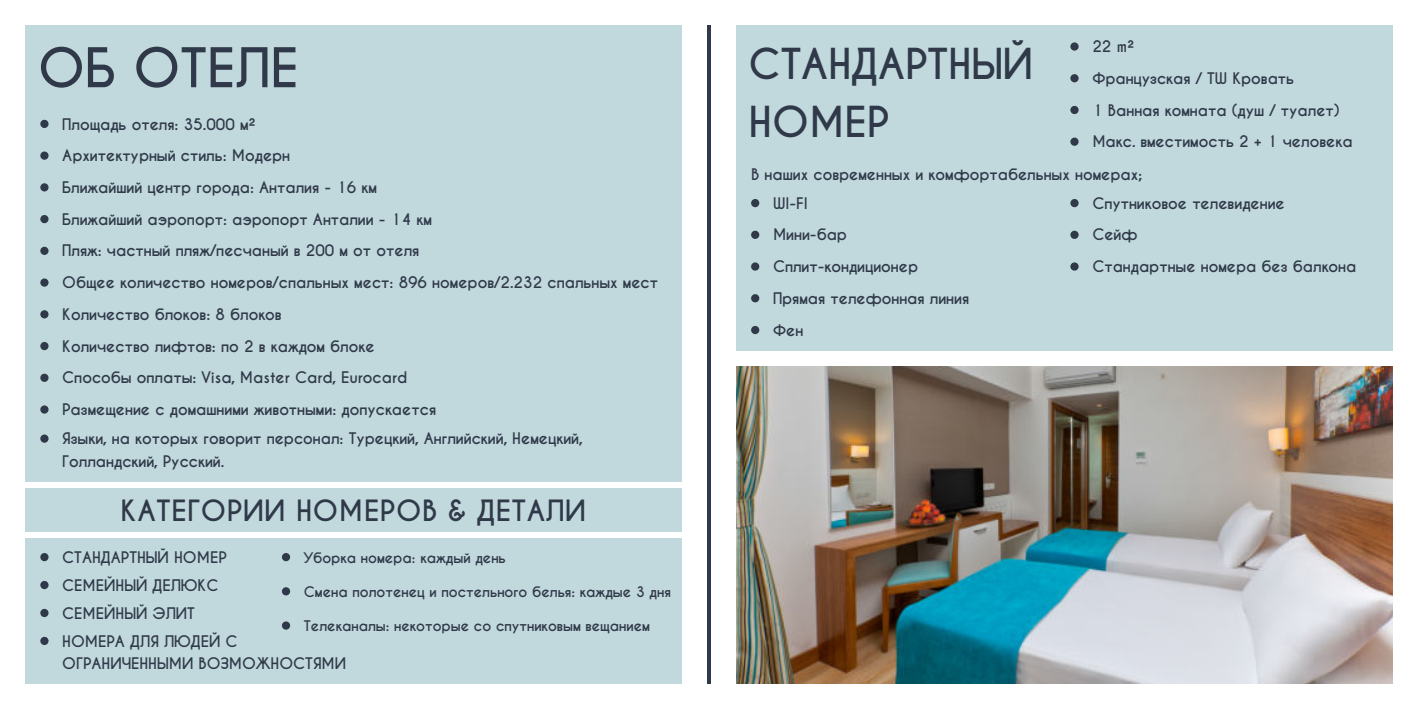
<style>
.page{position:relative;width:1418px;height:709px;background:#fff}
.page>*{position:absolute;margin:0;border:0;box-sizing:border-box;transform-origin:0 0}
.t1{font:700 51.25px "Caviar Dreams";color:#303949}
.t2{font:700 40px/58px "Caviar Dreams";color:#303949}
.t3{font:700 27.5px "Caviar Dreams";letter-spacing:.025em;color:#303949}
.t4{font:700 15px/31.8px "Caviar Dreams";color:#303949}
.t5{font:700 13.75px "Caviar Dreams";color:#303949}
</style>
<div class="page">
<img style="left:736px;top:367px;width:656px;height:316px">
<div style="left:736px;top:25px;width:656px;height:326px;background:#c1d9dd"></div>
<div style="left:1070px;top:42px;width:8px;height:9px;background:#303949;border-radius:50%"></div>
<div style="left:1070px;top:74px;width:8px;height:8px;background:#303949;border-radius:50%"></div>
<div style="left:1070px;top:106px;width:8px;height:8px;background:#303949;border-radius:50%"></div>
<div style="left:1070px;top:138px;width:8px;height:8px;background:#303949;border-radius:50%"></div>
<div style="left:751px;top:199px;width:8px;height:8px;background:#303949;border-radius:50%"></div>
<div style="left:751px;top:231px;width:8px;height:8px;background:#303949;border-radius:50%"></div>
<div style="left:751px;top:262px;width:8px;height:9px;background:#303949;border-radius:50%"></div>
<div style="left:751px;top:294px;width:8px;height:8px;background:#303949;border-radius:50%"></div>
<div style="left:751px;top:326px;width:8px;height:8px;background:#303949;border-radius:50%"></div>
<div style="left:1070px;top:199px;width:8px;height:8px;background:#303949;border-radius:50%"></div>
<div style="left:1070px;top:231px;width:8px;height:8px;background:#303949;border-radius:50%"></div>
<div style="left:1070px;top:262px;width:8px;height:9px;background:#303949;border-radius:50%"></div>
<div style="left:25px;top:25px;width:657px;height:457px;background:#c1d9dd"></div>
<div style="left:40px;top:120px;width:9px;height:8px;background:#303949;border-radius:50%"></div>
<div style="left:40px;top:151px;width:9px;height:9px;background:#303949;border-radius:50%"></div>
<div style="left:40px;top:183px;width:9px;height:8px;background:#303949;border-radius:50%"></div>
<div style="left:40px;top:215px;width:9px;height:8px;background:#303949;border-radius:50%"></div>
<div style="left:40px;top:247px;width:9px;height:8px;background:#303949;border-radius:50%"></div>
<div style="left:40px;top:278px;width:9px;height:9px;background:#303949;border-radius:50%"></div>
<div style="left:40px;top:310px;width:9px;height:8px;background:#303949;border-radius:50%"></div>
<div style="left:40px;top:342px;width:9px;height:8px;background:#303949;border-radius:50%"></div>
<div style="left:40px;top:374px;width:9px;height:8px;background:#303949;border-radius:50%"></div>
<div style="left:40px;top:405px;width:9px;height:9px;background:#303949;border-radius:50%"></div>
<div style="left:40px;top:434px;width:9px;height:9px;background:#303949;border-radius:50%"></div>
<div style="left:25px;top:488px;width:657px;height:44px;background:#c1d9dd"></div>
<div style="left:25px;top:538px;width:657px;height:145px;background:#c1d9dd"></div>
<div style="left:282px;top:553px;width:8px;height:8px;background:#303949;border-radius:50%"></div>
<div style="left:282px;top:587px;width:8px;height:8px;background:#303949;border-radius:50%"></div>
<div style="left:282px;top:621px;width:8px;height:8px;background:#303949;border-radius:50%"></div>
<div style="left:40px;top:553px;width:9px;height:8px;background:#303949;border-radius:50%"></div>
<div style="left:40px;top:581px;width:9px;height:8px;background:#303949;border-radius:50%"></div>
<div style="left:40px;top:609px;width:9px;height:8px;background:#303949;border-radius:50%"></div>
<div style="left:40px;top:637px;width:9px;height:8px;background:#303949;border-radius:50%"></div>
<hr style="left:707px;top:25px;width:3px;height:658px;background:#303949">
<h1 class="t1" style="left:38px;top:37px;width:262px">ОБ ОТЕЛЕ</h1>
<p class="t4" style="left:62px;top:108px;width:597px">Площадь отеля: 35.000 м²<br>Архитектурный стиль: Модерн<br>Ближайший центр города: Анталия - 16 км<br>Ближайший аэропорт: аэропорт Анталии - 14 км<br>Пляж: частный пляж/песчаный в 200 м от отеля<br>Общее количество номеров/спальных мест: 896 номеров/2.232 спальных мест Количество блоков: 8 блоков<br>Количество лифтов: по 2 в каждом блоке<br>Способы оплаты: Visa, Master Card, Eurocard<br>Размещение с домашними животными: допускается</p>
<p class="t4" style="left:62px;top:428px;width:522px;line-height:22.5px">Языки, на которых говорит персонал: Турецкий, Английский, Немецкий,<br>Голландский, Русский.</p>
<h3 class="t3" style="left:120px;top:494px;width:467px">КАТЕГОРИИ НОМЕРОВ &amp; ДЕТАЛИ</h3>
<p class="t5" style="left:304px;top:549px;width:203px">Уборка номера: каждый день</p>
<p class="t5" style="left:304px;top:583px;width:368px">Смена полотенец и постельного белья: каждые 3 дня</p>
<p class="t5" style="left:304px;top:618px;width:347px">Телеканалы: некоторые со спутниковым вещанием</p>
<p class="t4" style="left:62px;top:543px;width:177px;line-height:28px">СТАНДАРТНЫЙ НОМЕР<br>СЕМЕЙНЫЙ ДЕЛЮКС<br>СЕМЕЙНЫЙ ЭЛИТ<br>НОМЕРА ДЛЯ ЛЮДЕЙ С</p>
<p class="t4" style="left:62px;top:648px;width:285px">ОГРАНИЧЕННЫМИ ВОЗМОЖНОСТЯМИ</p>
<h2 class="t2" style="left:748px;top:36px;width:286px">СТАНДАРТНЫЙ<br>НОМЕР</h2>
<p class="t4" style="left:1092px;top:31px;width:262px">22 m²<br>Французская / TW Кровать<br>1 Bанная комната (душ / туалет)<br>Макс. вместимость 2 + 1 человека</p>
<p class="t4" style="left:751px;top:158px;width:393px">В наших современных и комфортабельных номерах;</p>
<p class="t4" style="left:773px;top:188px;width:198px">WI-FI<br>Мини-бар<br>Сплит-кондиционер<br>Прямая телефонная линия<br>Фен</p>
<p class="t4" style="left:1092px;top:188px;width:265px">Спутниковое телевидение<br>Сейф<br>Стандартные номера без балкона</p>
</div>
